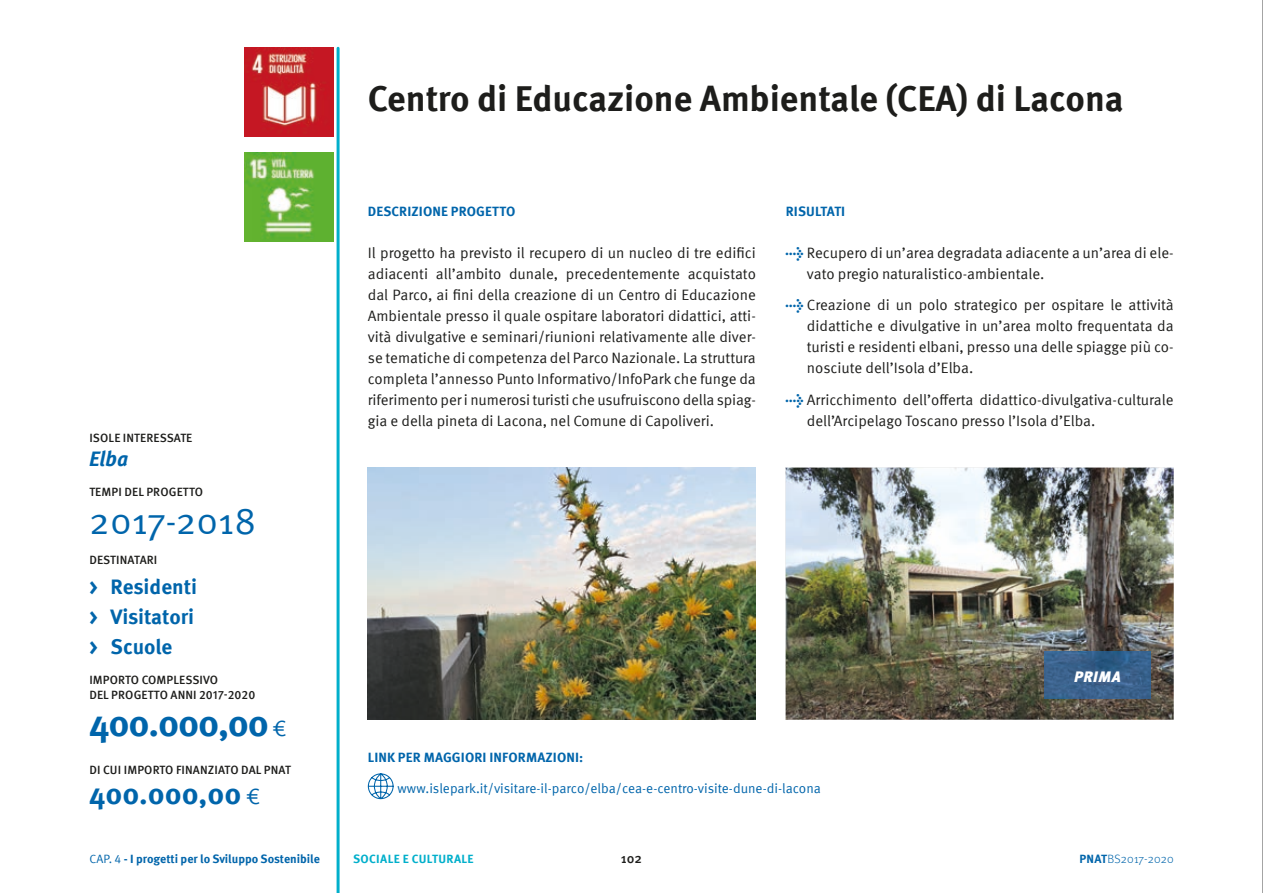
<style>
.page{position:relative;width:1263px;height:893px;background:#fff}
.page>*{position:absolute;margin:0;border:0;box-sizing:border-box;transform-origin:0 0}
.t1{font:700 37.5px "Meta Pro";letter-spacing:-.03em;color:#0065ab}
.t2{font:37.5px "Meta Pro";color:#0065ab}
.t3{font:700 36px "Meta Pro";color:#1d1d1b}
.t4{font:700 30px "Meta Pro";color:#0065ab}
.t5{font:700 21px/30px "Meta Pro";letter-spacing:-.005em;color:#0065ab}
.t6{font:italic 700 21px "Meta Pro";color:#0065ab}
.t7{font:15px/21px "Meta Pro";color:#1d1d1b;text-align:justify}
.t8{font:italic 900 15px "Meta Pro";letter-spacing:.04em;color:#fff}
.t9{font:13.5px "Meta Pro";letter-spacing:-.005em;color:#0065ab}
.t10{font:700 13.5px "Meta Pro";letter-spacing:.01em;color:#0065ab}
.t11{font:500 13.5px "Meta Pro";color:#1d1d1b}
.t12{font:500 12px/15px "Meta Pro";letter-spacing:.01em;color:#1d1d1b}
.t13{font:700 12px "Meta Pro";color:#0065ab}
.t14{font:700 12px "Meta Pro";letter-spacing:.03em;color:#00afcb}
.t15{font:300 12px "Meta Pro";letter-spacing:.02em;color:#0065ab}
.s1{font-weight:400;font-size:22.5px}
.s2{font-weight:700;color:#0065ab}
.s3{font-weight:400}
.s4{font-weight:700}
</style>
<div class="page">
<hr style="left:337px;top:48px;width:3px;height:845px;background:#00afcb">
<img style="left:244px;top:48px;width:90px;height:89px">
<img style="left:244px;top:153px;width:90px;height:89px">
<svg style="left:367px;top:773px;width:27px;height:27px"></svg>
<img style="left:786px;top:468px;width:388px;height:252px">
<img style="left:368px;top:468px;width:388px;height:252px">
<img style="left:1044px;top:652px;width:107px;height:47px">
<hr style="left:1262px;top:0;width:1px;height:893px;background:#878787">
<h2 class="t3" style="left:368px;top:70px;width:757px">Centro di Educazione Ambientale (CEA) di Lacona</h2>
<p class="t12" style="left:89px;top:430px;width:105px">ISOLE INTERESSATE</p>
<h3 class="t6" style="left:89px;top:442px;width:41px">Elba</h3>
<p class="t12" style="left:89px;top:484px;width:115px">TEMPI DEL PROGETTO</p>
<h1 class="t2" style="left:89px;top:492px;width:168px">2017-2018</h1>
<p class="t12" style="left:89px;top:551px;width:70px">DESTINATARI</p>
<h3 class="t5" style="left:89px;top:570px;width:109px">&gt; Residenti &gt; Visitatori &gt; Scuole</h3>
<p class="t12" style="left:89px;top:671px;width:167px">IMPORTO COMPLESSIVO<br>DEL PROGETTO ANNI 2017-2020</p>
<h1 class="t1" style="left:89px;top:694px;width:199px">400.000,00 <span class="s1">€</span></h1>
<p class="t12" style="left:89px;top:761px;width:203px">DI CUI IMPORTO FINANZIATO DAL PNAT</p>
<h3 class="t4" style="left:89px;top:770px;width:173px">400.000,00 <span class="s1">€</span></h3>
<p class="t10" style="left:368px;top:200px;width:149px">DESCRIZIONE PROGETTO</p>
<p class="t7" style="left:368px;top:241px;width:390px">Il progetto ha previsto il recupero di un nucleo di tre edifici adiacenti all’ambito dunale, precedentemente acquistato dal Parco, ai fini della creazione di un Centro di Educazione Ambientale presso il quale ospitare laboratori didattici, atti&shy;vità divulgative e seminari/riunioni relativamente alle diver&shy;se tematiche di competenza del Parco Nazionale. La struttura completa l’annesso Punto Informativo/InfoPark che funge da riferimento per i numerosi turisti che usufruiscono della spiag&shy;gia e della pineta di Lacona, nel Comune di Capoliveri.</p>
<p class="t10" style="left:786px;top:200px;width:61px">RISULTATI</p>
<p class="t7" style="left:807px;top:241px;width:368px;text-indent:-21px"><span class="s2">→</span> Recupero di un’area degradata adiacente a un’area di ele&shy;vato pregio naturalistico-ambientale.</p>
<p class="t7" style="left:807px;top:293px;width:368px;text-indent:-21px"><span class="s2">→</span> Creazione di un polo strategico per ospitare le attività didattiche e divulgative in un’area molto frequentata da turisti e residenti elbani, presso una delle spiagge più co&shy;nosciute dell’Isola d’Elba.</p>
<p class="t7" style="left:807px;top:388px;width:368px;text-indent:-21px"><span class="s2">→</span> Arricchimento dell’offerta didattico-divulgativa-culturale dell’Arcipelago Toscano presso l’Isola d’Elba.</p>
<p class="t8" style="left:1074px;top:665px;width:48px">PRIMA</p>
<p class="t10" style="left:368px;top:746px;width:217px">LINK PER MAGGIORI INFORMAZIONI:</p>
<p class="t9" style="left:398px;top:778px;width:425px">www.islepark.it/visitare-il-parco/elba/cea-e-centro-visite-dune-di-lacona</p>
<p class="t13" style="left:89px;top:850px;width:232px"><span class="s3">CAP. 4</span> - I progetti per lo Sviluppo Sostenibile</p>
<p class="t14" style="left:353px;top:850px;width:122px">SOCIALE E CULTURALE</p>
<p class="t11" style="left:621px;top:848px;width:23px">102</p>
<p class="t15" style="left:1079px;top:850px;width:96px"><span class="s4">PNAT</span>BS2017-2020</p>
</div>
